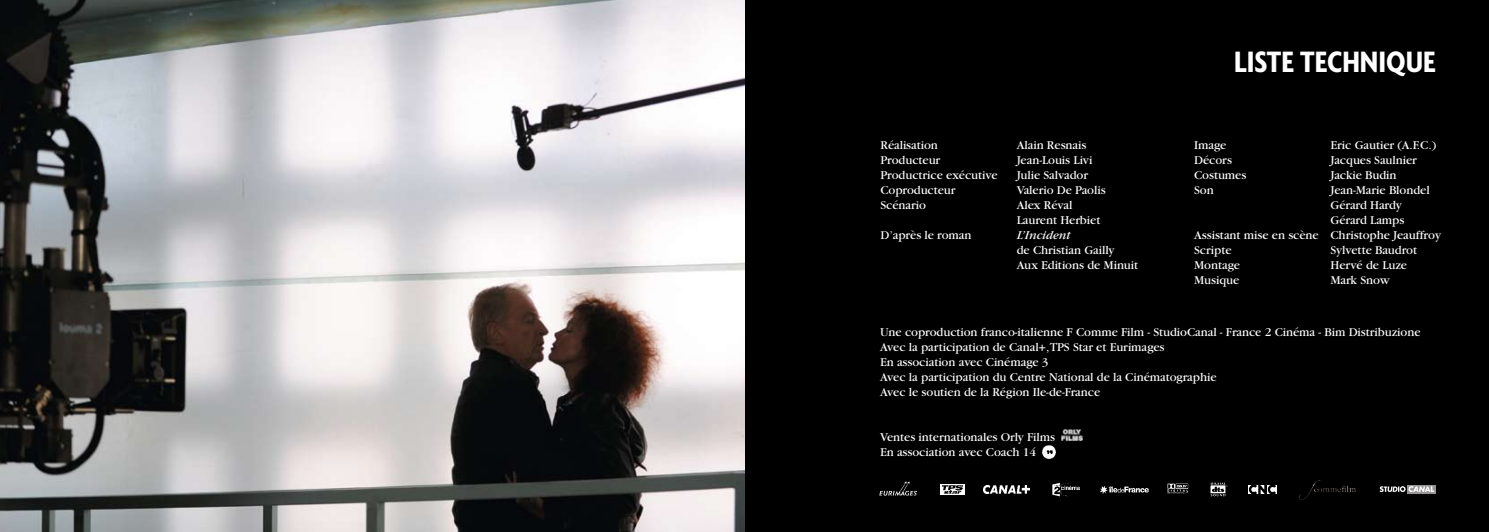
<style>
.page{position:relative;width:1489px;height:532px;background:#fff}
.page>*{position:absolute;margin:0;border:0;box-sizing:border-box;transform-origin:0 0}
.t1{font:700 condensed 31.88px "Agenda";color:#fff}
.t2{font:12.5px/15px "Garamond";color:#fff}
.t3{font:italic 12.5px "Garamond";color:#fff}
</style>
<div class="page">
<div style="left:0;top:0;width:1488px;height:531px;background:#000"></div>
<img style="left:0;top:0;width:744px;height:531px">
<div style="left:1406px;top:484px;width:29px;height:9px;background:#979496"></div>
<svg style="left:1379px;top:486px;width:54px;height:6px"></svg>
<img style="left:1052px;top:483px;width:28px;height:13px">
<img style="left:879px;top:481px;width:37px;height:15px">
<img style="left:1248px;top:485px;width:28px;height:8px">
<img style="left:1100px;top:486px;width:49px;height:8px">
<img style="left:983px;top:485px;width:46px;height:8px">
<img style="left:940px;top:484px;width:23px;height:10px">
<img style="left:1167px;top:483px;width:22px;height:10px">
<img style="left:1210px;top:482px;width:18px;height:14px">
<img style="left:1299px;top:480px;width:57px;height:20px">
<img style="left:1042px;top:445px;width:14px;height:14px">
<img style="left:1061px;top:429px;width:20px;height:11px">
<p class="t2" style="left:880px;top:138px;width:59px">Réalisation</p>
<p class="t2" style="left:1016px;top:138px;width:71px">Alain Resnais</p>
<p class="t2" style="left:880px;top:153px;width:61px">Producteur</p>
<p class="t2" style="left:1016px;top:153px;width:77px">Jean-Louis Livi</p>
<p class="t2" style="left:880px;top:168px;width:119px">Productrice exécutive</p>
<p class="t2" style="left:1016px;top:168px;width:73px">Julie Salvador</p>
<p class="t2" style="left:880px;top:183px;width:76px">Coproducteur</p>
<p class="t2" style="left:1016px;top:183px;width:90px">Valerio De Paolis</p>
<p class="t2" style="left:880px;top:198px;width:47px">Scénario</p>
<p class="t2" style="left:1016px;top:198px;width:85px">Alex Réval<br>Laurent Herbiet</p>
<p class="t2" style="left:880px;top:228px;width:93px">D’après le roman</p>
<p class="t3" style="left:1016px;top:229px;width:55px">L’Incident</p>
<p class="t2" style="left:1016px;top:243px;width:123px">de Christian Gailly<br>Aux Editions de Minuit</p>
<h1 class="t1" style="left:1234px;top:43px;width:187px">LISTE TECHNIQUE</h1>
<p class="t2" style="left:1194px;top:138px;width:34px">Image</p>
<p class="t2" style="left:1330px;top:138px;width:107px">Eric Gautier (A.F.C.)</p>
<p class="t2" style="left:1194px;top:153px;width:40px">Décors</p>
<p class="t2" style="left:1330px;top:153px;width:88px">Jacques Saulnier</p>
<p class="t2" style="left:1194px;top:168px;width:54px">Costumes</p>
<p class="t2" style="left:1330px;top:168px;width:68px">Jackie Budin</p>
<p class="t2" style="left:1194px;top:183px;width:21px">Son</p>
<p class="t2" style="left:1330px;top:183px;width:101px">Jean-Marie Blondel</p>
<p class="t2" style="left:1330px;top:198px;width:73px">Gérard Hardy</p>
<p class="t2" style="left:1330px;top:213px;width:76px">Gérard Lamps</p>
<p class="t2" style="left:1194px;top:228px;width:248px">Assistant mise en scène Christophe Jeauffroy</p>
<p class="t2" style="left:1194px;top:243px;width:39px">Scripte</p>
<p class="t2" style="left:1330px;top:243px;width:88px">Sylvette Baudrot</p>
<p class="t2" style="left:1194px;top:258px;width:48px">Montage</p>
<p class="t2" style="left:1330px;top:258px;width:78px">Hervé de Luze</p>
<p class="t2" style="left:1194px;top:273px;width:47px">Musique</p>
<p class="t2" style="left:1330px;top:273px;width:61px">Mark Snow</p>
<p class="t2" style="left:880px;top:324px;width:542px">Une coproduction franco-italienne F Comme Film - StudioCanal - France 2 Cinéma - Bim Distribuzione Avec la participation de Canal+,TPS Star et Eurimages<br>En association avec Cinémage 3<br>Avec la participation du Centre National de la Cinématographie<br>Avec le soutien de la Région Ile-de-France</p>
<p class="t2" style="left:880px;top:429px;width:177px">Ventes internationales Orly Films<br>En association avec Coach 14</p>
</div>
